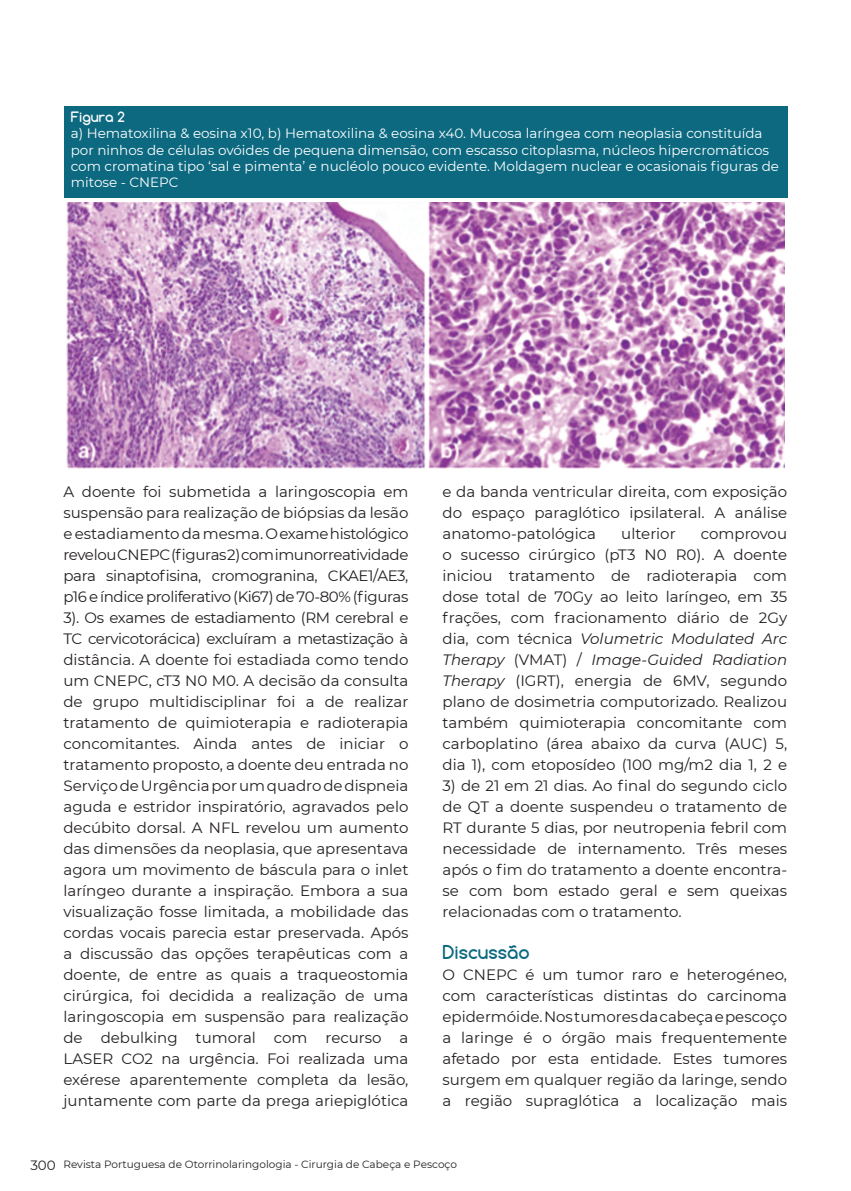
<style>
.page{position:relative;width:851px;height:1191px;background:#fff}
.page>*{position:absolute;margin:0;border:0;box-sizing:border-box;transform-origin:0 0}
.t1{font:700 18px "Comfortaa";color:#0c6980}
.t2{font:15px/21px "Montserrat";color:#231f20;text-align:justify}
.t3{font:13.5px/16.2px "Montserrat";color:#fff}
.t4{font:700 13.5px "Comfortaa";color:#fff}
.t5{font:10.5px "Montserrat";color:#231f20}
.s1{font-style:italic}
.s2{font-size:13.5px}
</style>
<div class="page">
<div style="left:64px;top:106px;width:723px;height:91px;background:#0c6980"></div>
<img style="left:66px;top:202px;width:718px;height:266px">
<p class="t4" style="left:71px;top:108px;width:56px">Figura 2</p>
<p class="t3" style="left:71px;top:125px;width:709px">a) Hematoxilina &amp; eosina x10, b) Hematoxilina &amp; eosina x40. Mucosa laríngea com neoplasia constituída por ninhos de células ovóides de pequena dimensão, com escasso citoplasma, núcleos hipercromáticos com cromatina tipo ‘sal e pimenta’ e nucléolo pouco evidente. Moldagem nuclear e ocasionais figuras de mitose - CNEPC</p>
<p class="t2" style="left:63px;top:481px;width:346px">A doente foi submetida a laringoscopia em suspensão para realização de biópsias da lesão e estadiamento da mesma. O exame histológico revelou CNEPC (figuras 2) com imunorreatividade para sinaptofisina, cromogranina, CKAE1/AE3, p16 e índice proliferativo (Ki67) de 70-80% (figuras 3). Os exames de estadiamento (RM cerebral e TC cervicotorácica) excluíram a metastização à distância. A doente foi estadiada como tendo um CNEPC, cT3 N0 M0. A decisão da consulta de grupo multidisciplinar foi a de realizar tratamento de quimioterapia e radioterapia concomitantes. Ainda antes de iniciar o tratamento proposto, a doente deu entrada no Serviço de Urgência por um quadro de dispneia aguda e estridor inspiratório, agravados pelo decúbito dorsal. A NFL revelou um aumento das dimensões da neoplasia, que apresentava agora um movimento de báscula para o inlet laríngeo durante a inspiração. Embora a sua visualização fosse limitada, a mobilidade das cordas vocais parecia estar preservada. Após a discussão das opções terapêuticas com a doente, de entre as quais a traqueostomia cirúrgica, foi decidida a realização de uma laringoscopia em suspensão para realização de debulking tumoral com recurso a LASER CO2 na urgência. Foi realizada uma exérese aparentemente completa da lesão, juntamente com parte da prega ariepiglótica</p>
<p class="t2" style="left:442px;top:481px;width:346px">e da banda ventricular direita, com exposição do espaço paraglótico ipsilateral. A análise anatomo-patológica</p>
<p class="t2" style="left:621px;top:523px;width:56px">ulterior</p>
<p class="t2" style="left:442px;top:523px;width:346px;text-indent:258px">comprovou o sucesso cirúrgico (pT3 N0 R0). A doente iniciou tratamento de radioterapia com dose total de 70Gy ao leito laríngeo, em 35 frações, com fracionamento diário de 2Gy dia, com técnica <span class="s1">Volumetric Modulated Arc Therapy</span> (VMAT) / <span class="s1">Image-Guided Radiation Therapy</span> (IGRT), energia de 6MV, segundo plano de dosimetria computorizado. Realizou também quimioterapia concomitante com carboplatino (área abaixo da curva (AUC) 5, dia 1), com etoposídeo (100 mg/m2 dia 1, 2 e</p>
<p class="t2" style="left:442px;top:775px;width:346px">3) de 21 em 21 dias. Ao final do segundo ciclo de QT a doente suspendeu o tratamento de RT durante 5 dias, por neutropenia febril com necessidade de internamento. Três meses após o fim do tratamento a doente encontra&shy;se com bom estado geral e sem queixas relacionadas com o tratamento.</p>
<p class="t1" style="left:442px;top:940px;width:89px">Discussão</p>
<p class="t2" style="left:442px;top:964px;width:346px">O CNEPC é um tumor raro e heterogéneo, com características distintas do carcinoma epidermóide. Nos tumores da cabeça e pescoço a laringe é o órgão mais frequentemente afetado por esta entidade. Estes tumores surgem em qualquer região da laringe, sendo a região supraglótica a localização mais</p>
<p class="t5" style="left:30px;top:1158px;width:428px"><span class="s2">300</span> Revista Portuguesa de Otorrinolaringologia - Cirurgia de Cabeça e Pescoço</p>
</div>
